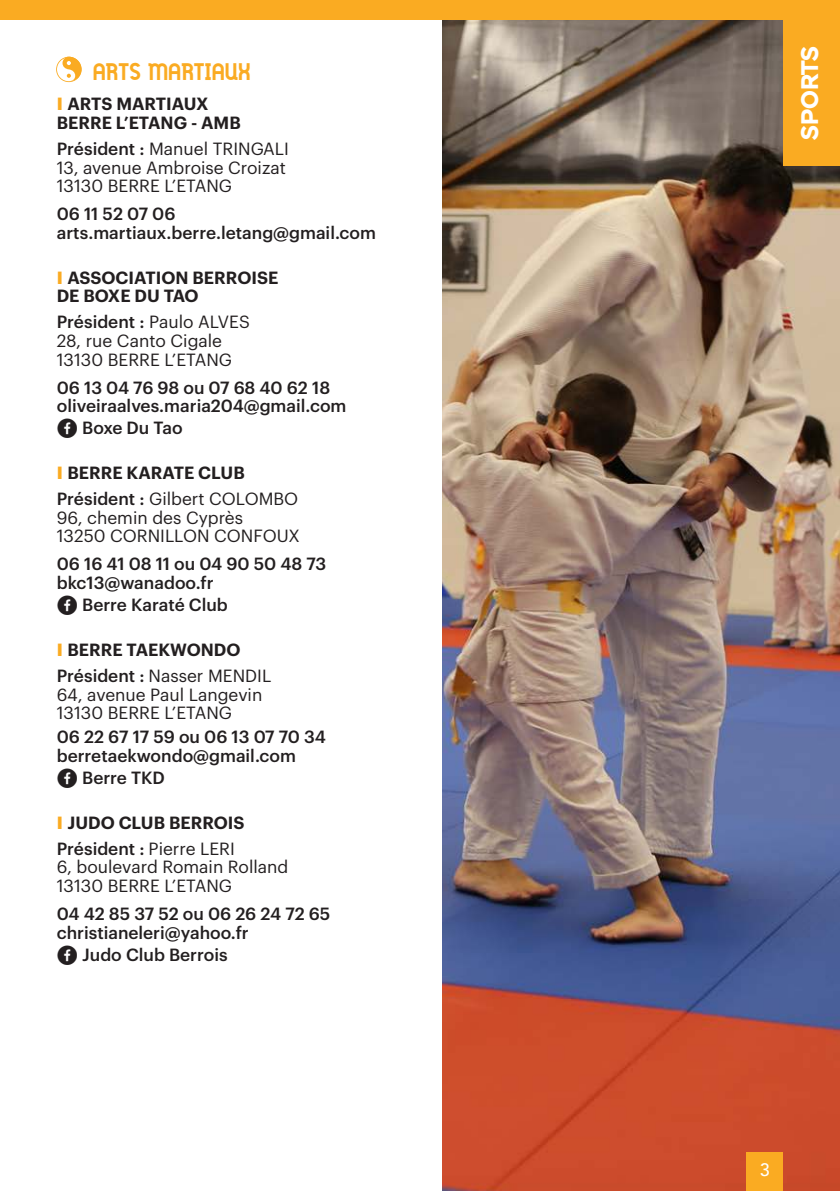
<style>
.page{position:relative;width:840px;height:1191px;background:#fff}
.page>*{position:absolute;margin:0;border:0;box-sizing:border-box;transform-origin:0 0}
.t1{font:24px "Gilbert Bold Preview 4";color:#faab22}
.t2{font:700 24px "Stem";color:#fff}
.t3{font:500 18px "Avenir";color:#fff}
.t4{font:500 17.2px/18.6px "Graphik";color:#231f20}
.t5{font:17.2px/18.6px "Graphik";color:#231f20}
.t6{font:600 17.2px/26px "Graphik";color:#231f20}
.t7{font:500 17.2px "Graphik";letter-spacing:-.02em;color:#231f20}
.s1{font-weight:700;color:#faab22}
.s2{font-weight:500}
.s3{font-family:"Social Shapes";font-weight:400}
.s4{font-weight:400}
</style>
<div class="page">
<img style="left:442px;top:20px;width:397px;height:1171px">
<div style="left:782px;top:19px;width:57px;height:147px;background:#faab22"></div>
<div style="left:746px;top:1152px;width:36px;height:39px;background:#faab22"></div>
<svg style="left:56px;top:57px;width:25px;height:25px"></svg>
<div style="left:0;top:0;width:839px;height:20px;background:#faab22"></div>
<h1 class="t1" style="left:93px;top:50px;width:159px">ARTS MARTIAUX</h1>
<p class="t6" style="left:57px;top:93px;width:185px;line-height:18.6px"><span class="s1">I</span> ARTS MARTIAUX<br>BERRE L’ETANG - AMB</p>
<p class="t5" style="left:57px;top:138px;width:233px"><span class="s2">Président :</span> Manuel TRINGALI<br>13, avenue Ambroise Croizat<br>13130 BERRE L’ETANG</p>
<p class="t4" style="left:57px;top:203px;width:320px">06 11 52 07 06 arts.martiaux.berre.letang@gmail.com</p>
<p class="t6" style="left:57px;top:266px;width:223px;line-height:18.6px"><span class="s1">I</span> ASSOCIATION BERROISE<br>DE BOXE DU TAO</p>
<p class="t5" style="left:57px;top:311px;width:194px"><span class="s2">Président :</span> Paulo ALVES<br>28, rue Canto Cigale<br>13130 BERRE L’ETANG</p>
<p class="t4" style="left:57px;top:377px;width:291px">06 13 04 76 98 ou 07 68 40 62 18 oliveiraalves.maria204@gmail.com</p>
<p class="t7" style="left:57px;top:415px;width:127px"><span class="s3">G</span> Boxe Du Tao</p>
<p class="t6" style="left:57px;top:458px;width:243px"><span class="s1">I</span> BERRE KARATE CLUB<br><span class="s2">Président :</span> <span class="s4">Gilbert COLOMBO</span></p>
<p class="t5" style="left:57px;top:507px;width:244px">96, chemin des Cyprès<br>13250 CORNILLON CONFOUX</p>
<p class="t4" style="left:57px;top:553px;width:271px">06 16 41 08 11 ou 04 90 50 48 73 bkc13@wanadoo.fr</p>
<p class="t4" style="left:57px;top:594px;width:172px"><span class="s3">G</span> Berre Karaté Club</p>
<p class="t6" style="left:57px;top:635px;width:216px"><span class="s1">I</span> BERRE TAEKWONDO<br><span class="s2">Président :</span> <span class="s4">Nasser MENDIL</span></p>
<p class="t5" style="left:57px;top:683px;width:207px">64, avenue Paul Langevin<br>13130 BERRE L’ETANG</p>
<p class="t4" style="left:57px;top:726px;width:270px">06 22 67 17 59 ou 06 13 07 70 34 berretaekwondo@gmail.com</p>
<p class="t4" style="left:57px;top:767px;width:110px"><span class="s3">G</span> Berre TKD</p>
<p class="t6" style="left:57px;top:808px;width:189px"><span class="s1">I</span> JUDO CLUB BERROIS<br><span class="s2">Président :</span> <span class="s4">Pierre LERI</span></p>
<p class="t5" style="left:57px;top:856px;width:233px">6, boulevard Romain Rolland<br>13130 BERRE L’ETANG</p>
<p class="t4" style="left:57px;top:903px;width:275px">04 42 85 37 52 ou 06 26 24 72 65 christianeleri@yahoo.fr</p>
<p class="t4" style="left:57px;top:943px;width:172px"><span class="s3">G</span> Judo Club Berrois</p>
<h1 class="t2" style="left:793px;top:140px;width:96px;rotate:-90deg">SPORTS</h1>
<p class="t3" style="left:759px;top:1158px;width:12px">3</p>
</div>
